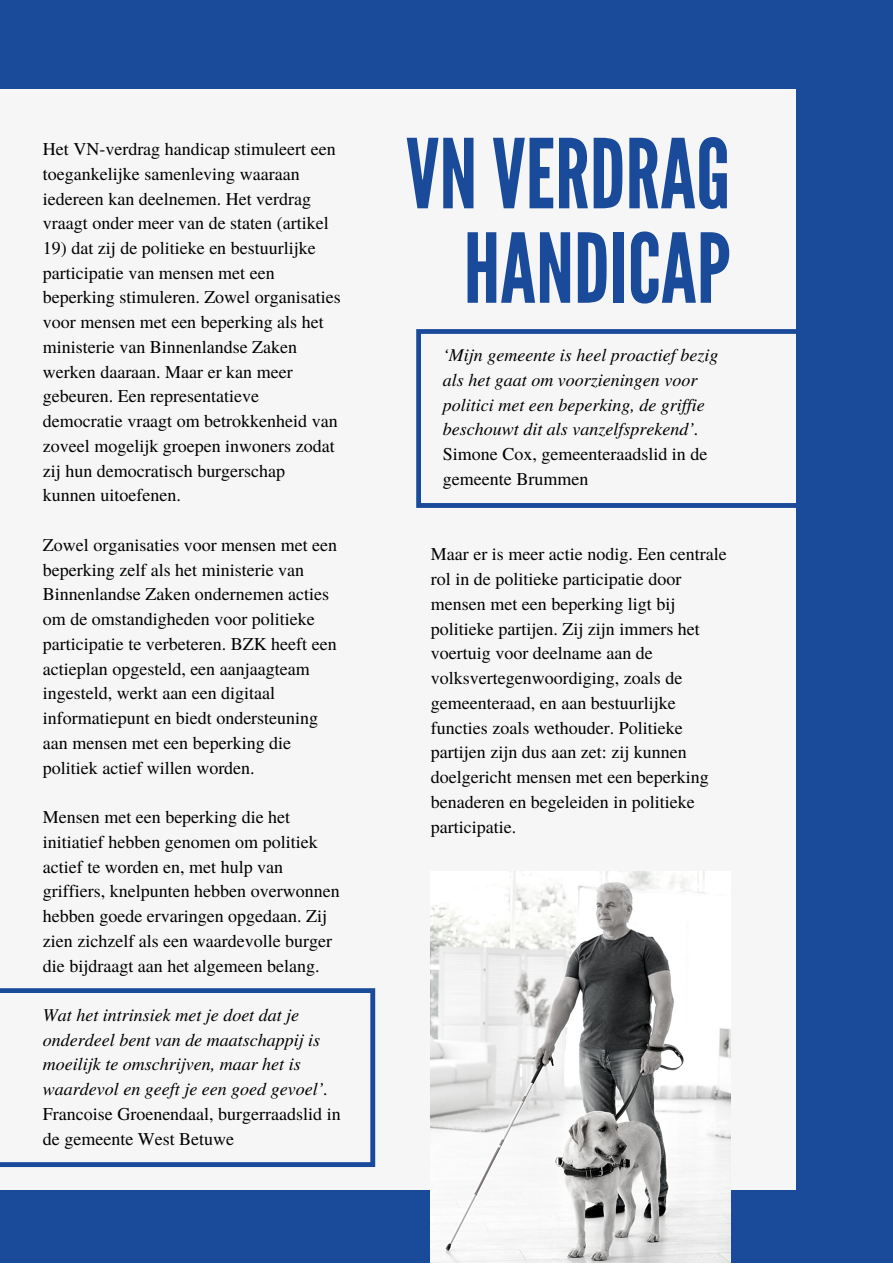
<style>
.page{position:relative;width:893px;height:1264px;background:#fff}
.page>*{position:absolute;margin:0;border:0;box-sizing:border-box;transform-origin:0 0}
.t1{font:95.85px/94.3px "League Gothic";color:#1a4a9a;text-align:right}
.t2{font:18px/24.8px "Te X Gyre Termes";color:#000}
.t3{font:italic 18px/24.8px "Te X Gyre Termes";color:#000}
</style>
<div class="page">
<div style="left:0;top:0;width:892px;height:1262px;background:#1a4a9a"></div>
<div style="left:0;top:89px;width:795px;height:1101px;background:#f6f6f6"></div>
<svg style="left:0;top:988px;width:375px;height:178px"></svg>
<svg style="left:416px;top:329px;width:380px;height:179px"></svg>
<img style="left:431px;top:871px;width:299px;height:391px">
<p class="t2" style="left:43px;top:136px;width:294px">Het VN-verdrag handicap stimuleert een toegankelijke samenleving waaraan iedereen kan deelnemen. Het verdrag vraagt onder meer van de staten (artikel</p>
<p class="t2" style="left:43px;top:235px;width:299px">19) dat zij de politieke en bestuurlijke participatie van mensen met een beperking stimuleren. Zowel organisaties voor mensen met een beperking als het ministerie van Binnenlandse Zaken werken daaraan. Maar er kan meer gebeuren. Een representatieve democratie vraagt om betrokkenheid van zoveel mogelijk groepen inwoners zodat zij hun democratisch burgerschap kunnen uitoefenen.</p>
<p class="t2" style="left:43px;top:531px;width:296px">Zowel organisaties voor mensen met een beperking zelf als het ministerie van Binnenlandse Zaken ondernemen acties om de omstandigheden voor politieke participatie te verbeteren. BZK heeft een actieplan opgesteld, een aanjaagteam ingesteld, werkt aan een digitaal informatiepunt en biedt ondersteuning aan mensen met een beperking die politiek actief willen worden.</p>
<p class="t2" style="left:43px;top:803px;width:298px">Mensen met een beperking die het initiatief hebben genomen om politiek actief te worden en, met hulp van griffiers, knelpunten hebben overwonnen hebben goede ervaringen opgedaan. Zij zien zichzelf als een waardevolle burger die bijdraagt aan het algemeen belang.</p>
<p class="t3" style="left:43px;top:1001px;width:287px">Wat het intrinsiek met je doet dat je onderdeel bent van de maatschappij is moeilijk te omschrijven, maar het is waardevol en geeft je een goed gevoel’.</p>
<p class="t2" style="left:43px;top:1100px;width:299px">Francoise Groenendaal, burgerraadslid in de gemeente West Betuwe</p>
<h1 class="t1" style="left:406px;top:129px;width:326px">VNVERDRAG<br>HANDICAP</h1>
<p class="t3" style="left:443px;top:341px;width:277px">‘Mijn gemeente is heel proactief bezig als het gaat om voorzieningen voor politici met een beperking, de grif ie beschouwt dit als vanzelfsprekend’.</p>
<p class="t2" style="left:443px;top:441px;width:266px">Simone Cox, gemeenteraadslid in de gemeente Brummen</p>
<p class="t2" style="left:431px;top:541px;width:297px">Maar er is meer actie nodig. Een centrale rol in de politieke participatie door mensen met een beperking ligt bij politieke partijen. Zij zijn immers het voertuig voor deelname aan de volksvertegenwoordiging, zoals de gemeenteraad, en aan bestuurlijke functies zoals wethouder. Politieke partijen zijn dus aan zet: zij kunnen doelgericht mensen met een beperking benaderen en begeleiden in politieke participatie.</p>
</div>
